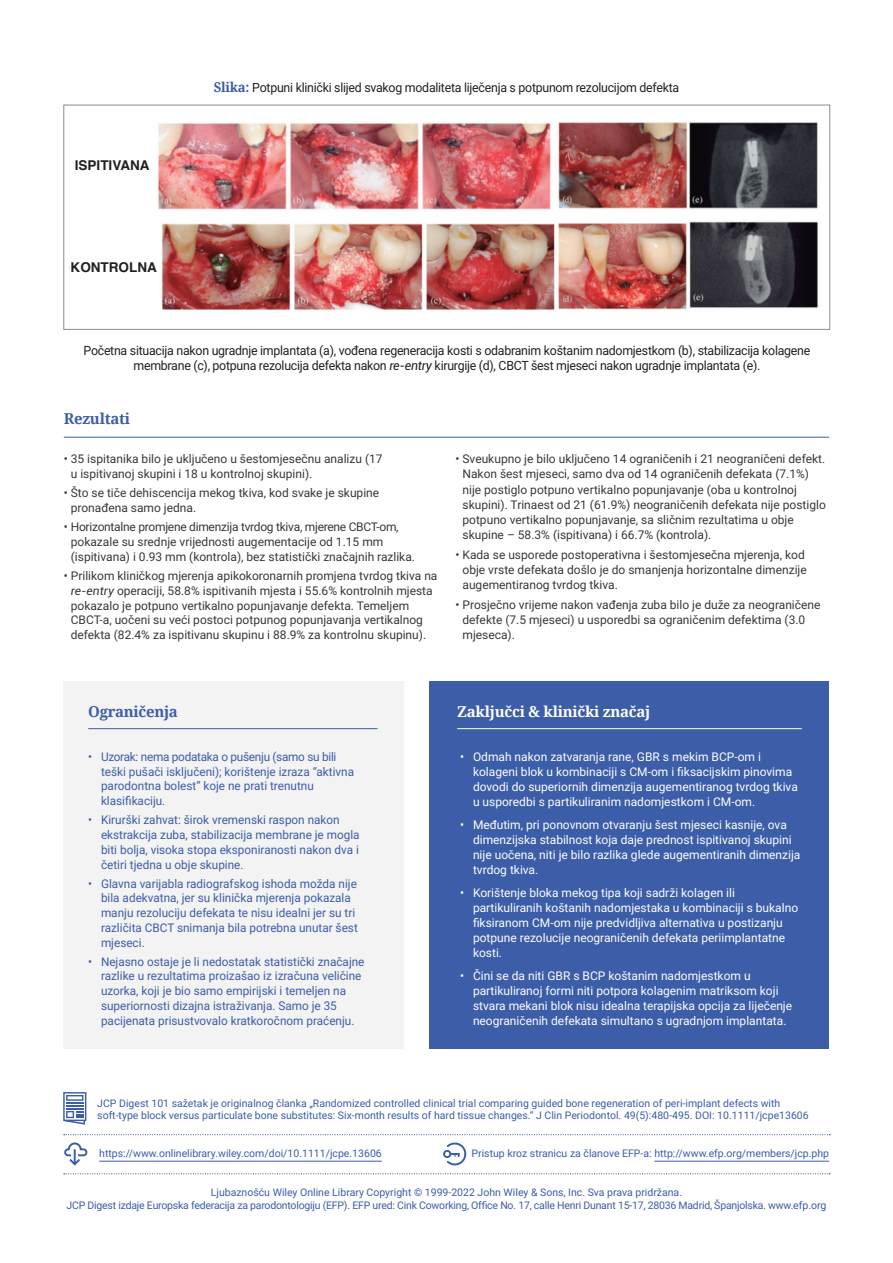
<style>
.page{position:relative;width:893px;height:1263px;background:#fff}
.page>*{position:absolute;margin:0;border:0;box-sizing:border-box;transform-origin:0 0}
.t1{font:700 15px "Noto Serif";letter-spacing:-.02em;color:#fff}
.t2{font:700 15px "Noto Serif";letter-spacing:-.02em;color:#3c5da8}
.t3{font:700 13.5px "Helvetica";color:#231f20}
.t4{font:12.75px/15.3px "Roboto";letter-spacing:-.02em;color:#231f20;text-align:center}
.t5{font:12px/15.3px "Roboto";color:#363838}
.t6{font:12px/14.9px "Roboto";color:#fff}
.t7{font:12px/14.7px "Roboto";color:#3c5da8}
.t8{font:10.5px/12.6px "Roboto";color:#3c5da8}
.t9{font:10.5px/12.6px "Roboto";letter-spacing:-.02em;color:#3c5da8;text-align:center}
.s1{font-family:"Noto Serif";font-weight:700;font-size:13.5px;color:#3c5da8}
.s2{font-style:italic}
</style>
<div class="page">
<div style="left:64px;top:681px;width:340px;height:368px;background:#f3f3f3"></div>
<hr style="left:88px;top:728px;width:290px;height:1px;background:#3c5da8">
<div style="left:429px;top:681px;width:400px;height:368px;background:#3c5da8"></div>
<hr style="left:457px;top:728px;width:345px;height:1px;background:#fff">
<img style="left:69px;top:122px;width:749px;height:188px">
<div style="left:64px;top:105px;width:766px;height:225px;border:1px solid #8b8c8d"></div>
<div style="left:75px;top:124px;width:76px;height:82px;background:#fff"></div>
<div style="left:71px;top:227px;width:87px;height:81px;background:#fff"></div>
<svg style="left:64px;top:1173px;width:766px;height:1px"></svg>
<svg style="left:63px;top:1092px;width:23px;height:33px"></svg>
<svg style="left:64px;top:1134px;width:766px;height:1px"></svg>
<hr style="left:654px;top:1161px;width:175px;height:1px;background:#3c5da8">
<svg style="left:443px;top:1142px;width:24px;height:24px"></svg>
<hr style="left:99px;top:1161px;width:283px;height:1px;background:#3c5da8">
<svg style="left:64px;top:1142px;width:24px;height:24px"></svg>
<hr style="left:64px;top:437px;width:765px;height:1px;background:#3c5da8">
<p class="t3" style="left:75px;top:155px;width:76px">ISPITIVANA</p>
<p class="t3" style="left:71px;top:257px;width:88px">KONTROLNA</p>
<p class="t4" style="left:214px;top:80px;width:467px"><span class="s1">Slika:</span> Potpuni klinički slijed svakog modaliteta liječenja s potpunom rezolucijom defekta</p>
<p class="t4" style="left:84px;top:342px;width:728px">Početna situacija nakon ugradnje implantata (a), vođena regeneracija kosti s odabranim koštanim nadomjestkom (b), stabilizacija kolagene membrane (c), potpuna rezolucija defekta nakon <span class="s2">re-entry</span> kirurgije (d), CBCT šest mjeseci nakon ugradnje implantata (e).</p>
<p class="t2" style="left:64px;top:408px;width:68px">Rezultati</p>
<p class="t5" style="left:71px;top:451px;width:313px;line-height:14.9px;text-indent:-7px">• 35 ispitanika bilo je uključeno u šestomjesečnu analizu (17 u ispitivanoj skupini i 18 u kontrolnoj skupini).</p>
<p class="t5" style="left:71px;top:485px;width:310px;line-height:14.9px;text-indent:-7px">• Što se tiče dehiscencija mekog tkiva, kod svake je skupine pronađena samo jedna.</p>
<p class="t5" style="left:71px;top:519px;width:346px;line-height:14.9px;text-indent:-7px">• Horizontalne promjene dimenzija tvrdog tkiva, mjerene CBCT-om, pokazale su srednje vrijednosti augementacije od 1.15 mm (ispitivana) i 0.93 mm (kontrola), bez statistički značajnih razlika.</p>
<p class="t5" style="left:71px;top:568px;width:368px;line-height:14.9px;text-indent:-7px">• Prilikom kliničkog mjerenja apikokoronarnih promjena tvrdog tkiva na <span class="s2">re-entry</span> operaciji, 58.8% ispitivanih mjesta i 55.6% kontrolnih mjesta pokazalo je potpuno vertikalno popunjavanje defekta. Temeljem CBCT-a, uočeni su veći postoci potpunog popunjavanja vertikalnog defekta (82.4% za ispitivanu skupinu i 88.9% za kontrolnu skupinu).</p>
<p class="t5" style="left:462px;top:451px;width:365px;text-indent:-7px">• Sveukupno je bilo uključeno 14 ograničenih i 21 neograničeni defekt.<br>Nakon šest mjeseci, samo dva od 14 ograničenih defekata (7.1%) nije postiglo potpuno vertikalno popunjavanje (oba u kontrolnoj skupini). Trinaest od 21 (61.9%) neograničenih defekata nije postiglo potpuno vertikalno popunjavanje, sa sličnim rezultatima u obje skupine – 58.3% (ispitivana) i 66.7% (kontrola).</p>
<p class="t5" style="left:462px;top:546px;width:346px;text-indent:-7px">• Kada se usporede postoperativna i šestomjesečna mjerenja, kod obje vrste defekata došlo je do smanjenja horizontalne dimenzije augementiranog tvrdog tkiva.</p>
<p class="t5" style="left:462px;top:596px;width:359px;text-indent:-7px">• Prosječno vrijeme nakon vađenja zuba bilo je duže za neograničene defekte (7.5 mjeseci) u usporedbi sa ograničenim defektima (3.0 mjeseca).</p>
<p class="t2" style="left:88px;top:701px;width:91px">Ograničenja</p>
<p class="t7" style="left:101px;top:749px;width:255px;text-indent:-13px">• Uzorak: nema podataka o pušenju (samo su bili teški pušači isključeni); korištenje izraza “aktivna parodontna bolest” koje ne prati trenutnu klasifikaciju.</p>
<p class="t7" style="left:101px;top:812px;width:260px;text-indent:-13px">• Kirurški zahvat: širok vremenski raspon nakon ekstrakcija zuba, stabilizacija membrane je mogla biti bolja, visoka stopa eksponiranosti nakon dva i četiri tjedna u obje skupine.</p>
<p class="t7" style="left:101px;top:875px;width:258px;text-indent:-13px">• Glavna varijabla radiografskog ishoda možda nije bila adekvatna, jer su klinička mjerenja pokazala manju rezoluciju defekata te nisu idealni jer su tri različita CBCT snimanja bila potrebna unutar šest mjeseci.</p>
<p class="t7" style="left:101px;top:953px;width:265px;text-indent:-13px">• Nejasno ostaje je li nedostatak statistički značajne razlike u rezultatima proizašao iz izračuna veličine uzorka, koji je bio samo empirijski i temeljen na superiornosti dizajna istraživanja. Samo je 35 pacijenata prisustvovalo kratkoročnom praćenju.</p>
<p class="t1" style="left:457px;top:701px;width:195px">Zaključci &amp; klinički značaj</p>
<p class="t6" style="left:473px;top:749px;width:326px;text-indent:-13px">• Odmah nakon zatvaranja rane, GBR s mekim BCP-om i kolageni blok u kombinaciji s CM-om i fiksacijskim pinovima dovodi do superiornih dimenzija augementiranog tvrdog tkiva u usporedbi s partikuliranim nadomjestkom i CM-om.</p>
<p class="t6" style="left:473px;top:817px;width:329px;text-indent:-13px">• Međutim, pri ponovnom otvaranju šest mjeseci kasnije, ova dimenzijska stabilnost koja daje prednost ispitivanoj skupini nije uočena, niti je bilo razlika glede augementiranih dimenzija tvrdog tkiva.</p>
<p class="t6" style="left:473px;top:885px;width:327px;text-indent:-13px">• Korištenje bloka mekog tipa koji sadrži kolagen ili partikuliranih koštanih nadomjestaka u kombinaciji s bukalno fiksiranom CM-om nije predvidljiva alternativa u postizanju potpune rezolucije neograničenih defekata periimplantatne kosti.</p>
<p class="t6" style="left:473px;top:968px;width:321px;text-indent:-13px">• Čini se da niti GBR s BCP koštanim nadomjestkom u partikuliranoj formi niti potpora kolagenim matriksom koji stvara mekani blok nisu idealna terapijska opcija za liječenje neograničenih defekata simultano s ugradnjom implantata.</p>
<p class="t8" style="left:97px;top:1096px;width:713px">JCP Digest 101 sažetak je originalnog članka „Randomized controlled clinical trial comparing guided bone regeneration of peri-implant defects with soft-type block versus particulate bone substitutes: Six-month results of hard tissue changes.“ J Clin Periodontol. 49(5):480-495. DOI: 10.1111/jcpe13606</p>
<p class="t8" style="left:99px;top:1146px;width:284px">https://www.onlinelibrary.wiley.com/doi/10.1111/jcpe.13606</p>
<p class="t8" style="left:472px;top:1146px;width:359px">Pristup kroz stranicu za članove EFP-a: http://www.efp.org/members/jcp.php</p>
<p class="t9" style="left:67px;top:1186px;width:761px">Ljubaznošću Wiley Online Library Copyright © 1999-2022 John Wiley &amp; Sons, Inc. Sva prava pridržana.<br>JCP Digest izdaje Europska federacija za parodontologiju (EFP). EFP ured: Cink Coworking, Office No. 17, calle Henri Dunant 15-17, 28036 Madrid, Španjolska. www.efp.org</p>
</div>
